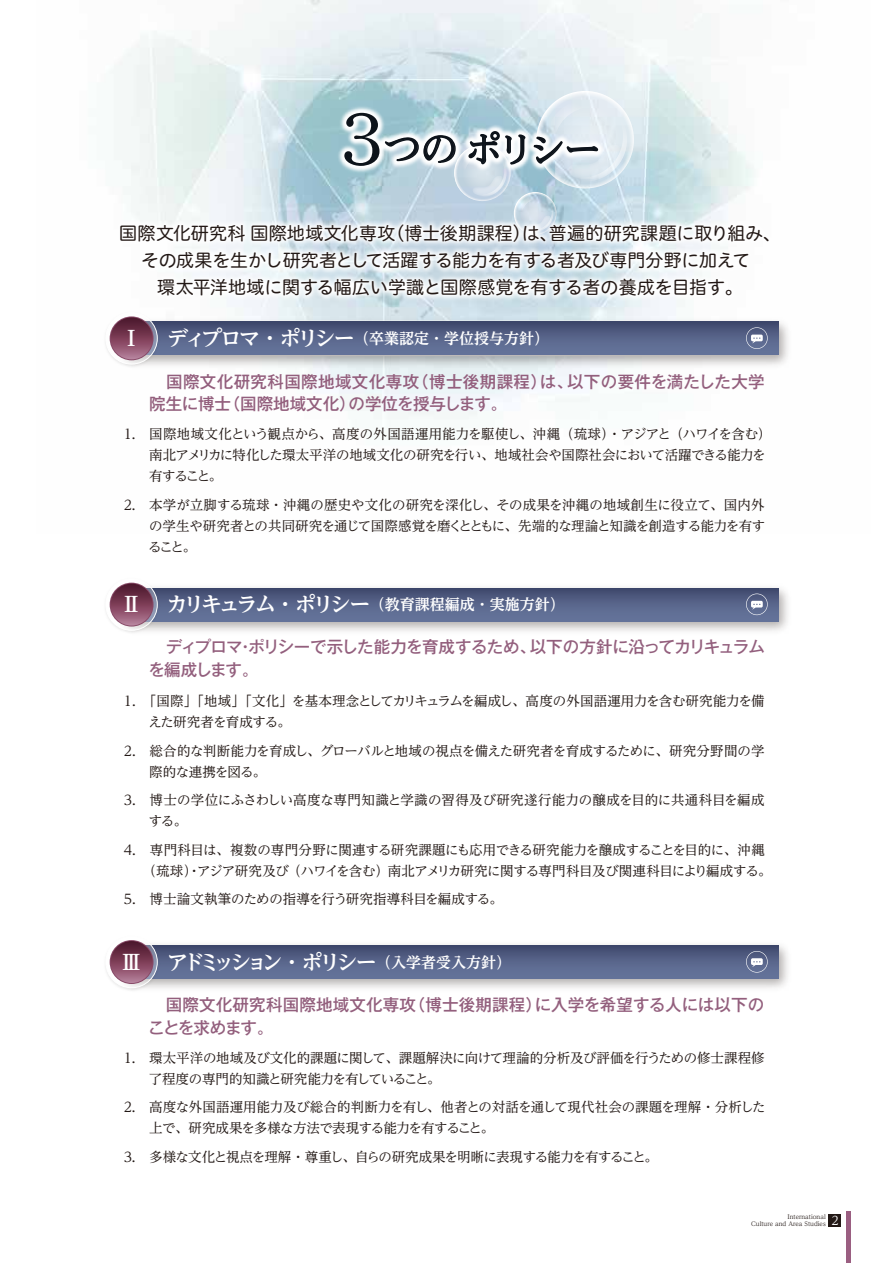
<style>
.page{position:relative;width:893px;height:1263px;background:#fff}
.page>*{position:absolute;margin:0;border:0;box-sizing:border-box;transform-origin:0 0}
.t1{font:37.95px "Toppan Bunkyu Mincho Pr 6 N";color:#0d131a}
.t2{font:700 21px "UD Reimin Pro";letter-spacing:-.22em;color:#fff}
.t3{font:18px/27px "Hiragino UD Sans R Std N W4";letter-spacing:-.005em;color:#221815;text-align:center}
.t4{font:500 16.5px/22.5px "Gothic MB101 Pro";letter-spacing:.025em;color:#935f7d}
.t5{font:500 16.5px/22.5px "Gothic MB101 Pro";color:#935f7d}
.t6{font:500 16.5px/22.5px "Gothic MB101 Pro";letter-spacing:-.04em;color:#935f7d}
.t7{font:700 15px "UD Reimin Pro";color:#fff}
.t8{font:13.5px/21px "UD Reimin Pro";letter-spacing:-.025em;color:#221815}
.t9{font:13.5px/21px "UD Reimin Pro";letter-spacing:.005em;color:#221815}
.t10{font:13.5px "UD Reimin Pro";letter-spacing:-.055em;color:#221815}
.t11{font:13.5px "UD Reimin Pro";letter-spacing:-.005em;color:#221815}
.t12{font:6px/7.5px "UD Reimin Pro";color:#221815}
.s1{font-family:"Futo Min A101 Pro";font-weight:700;font-size:70.5px}
.s2{font-family:"Futo Min A101 Pro";font-weight:700}
.s3{font-size:21px}
.s4{font-size:15px}
</style>
<div class="page">
<img style="left:286px;top:55px;width:370px;height:113px">
<svg style="left:384px;top:18px;width:243px;height:150px;background:#d1dfe5"></svg>
<div style="left:846px;top:1212px;width:5px;height:51px;background:#9a5e81"></div>
<div style="left:829px;top:1214px;width:12px;height:12px;background:#221815"></div>
<img style="left:88px;top:168px;width:675px;height:145px">
<img style="left:161px;top:313px;width:630px;height:59px">
<svg style="left:161px;top:322px;width:617px;height:33px;background:#556287"></svg>
<img style="left:103px;top:310px;width:58px;height:58px">
<svg style="left:106px;top:313px;width:51px;height:51px"></svg>
<svg style="left:110px;top:316px;width:44px;height:44px"></svg>
<div style="left:111px;top:317px;width:42px;height:42px;background:linear-gradient(to bottom,#490f25,#b07490);border-radius:21px"></div>
<div style="left:106px;top:312px;width:52px;height:52px;border:1px solid #fff;border-radius:50%"></div>
<svg style="left:746px;top:327px;width:22px;height:22px"></svg>
<img style="left:161px;top:587px;width:627px;height:44px">
<svg style="left:161px;top:588px;width:617px;height:33px;background:#556287"></svg>
<img style="left:106px;top:587px;width:55px;height:46px">
<svg style="left:106px;top:579px;width:51px;height:51px"></svg>
<svg style="left:110px;top:583px;width:44px;height:43px"></svg>
<div style="left:111px;top:584px;width:42px;height:41px;background:linear-gradient(to bottom,#490f25,#b37692);border-radius:21px"></div>
<div style="left:106px;top:579px;width:52px;height:51px;border:1px solid #fff;border-radius:50%"></div>
<svg style="left:746px;top:593px;width:22px;height:22px"></svg>
<img style="left:161px;top:944px;width:627px;height:44px">
<svg style="left:161px;top:945px;width:617px;height:33px;background:#546187"></svg>
<img style="left:106px;top:944px;width:55px;height:47px">
<svg style="left:106px;top:936px;width:51px;height:52px"></svg>
<svg style="left:110px;top:940px;width:44px;height:44px"></svg>
<div style="left:111px;top:941px;width:42px;height:42px;background:linear-gradient(to bottom,#490f25,#b17591);border-radius:21px"></div>
<div style="left:106px;top:936px;width:52px;height:52px;border:1px solid #fff;border-radius:50%"></div>
<svg style="left:746px;top:951px;width:22px;height:21px"></svg>
<h1 class="t1" style="left:327px;top:114px;width:276px"><span class="s1">３</span><span class="s2">つの</span>ポリシー</h1>
<h3 class="t3" style="left:119px;top:219px;width:663px">国際文化研究科 国際地域文化専攻（博士後期課程）は、普遍的研究課題に取り組み、その成果を生かし研究者として活躍する能力を有する者及び専門分野に加えて<br>環太平洋地域に関する幅広い学識と国際感覚を有する者の養成を目指す。</h3>
<p class="t7" style="left:121px;top:326px;width:430px"><span class="s3">Ⅰ ディプロマ・ポリシー</span>（卒業認定・学位授与方針）</p>
<p class="t4" style="left:149px;top:368px;width:617px">　国際文化研究科国際地域文化専攻（博士後期課程）は、以下の要件を満たした大学院生に博士（国際地域文化）の学位を授与します。</p>
<p class="t8" style="left:149px;top:423px;width:624px;text-indent:-26px">1.　国際地域文化という観点から、高度の外国語運用能力を駆使し、沖縄（琉球）・アジアと（ハワイを含む）南北アメリカに特化した環太平洋の地域文化の研究を行い、地域社会や国際社会において活躍できる能力を有すること。</p>
<p class="t8" style="left:148px;top:494px;width:619px;text-align:justify;text-indent:-25px">2.　本学が立脚する琉球・沖縄の歴史や文化の研究を深化し、その成果を沖縄の地域創生に役立て、国内外の学生や研究者との共同研究を通じて国際感覚を磨くとともに、先端的な理論と知識を創造する能力を有すること。</p>
<p class="t7" style="left:121px;top:592px;width:445px"><span class="s3">Ⅱ カリキュラム・ポリシー</span>（教育課程編成・実施方針）</p>
<p class="t6" style="left:148px;top:634px;width:618px;text-indent:17px">ディプロマ・ポリシーで示した能力を育成するため、以下の方針に沿ってカリキュラムを編成します。</p>
<p class="t8" style="left:148px;top:690px;width:618px;text-indent:-25px">1. 「国際」「地域」「文化」を基本理念としてカリキュラムを編成し、高度の外国語運用力を含む研究能力を備えた研究者を育成する。</p>
<p class="t8" style="left:149px;top:740px;width:617px;text-indent:-26px">2.　総合的な判断能力を育成し、グローバルと地域の視点を備えた研究者を育成するために、研究分野間の学際的な連携を図る。</p>
<p class="t9" style="left:149px;top:789px;width:617px;text-indent:-25px">3.　博士の学位にふさわしい高度な専門知識と学識の習得及び研究遂行能力の醸成を目的に共通科目を編成する。</p>
<p class="t8" style="left:142px;top:839px;width:631px;text-indent:-19px">4.　専門科目は、複数の専門分野に関連する研究課題にも応用できる研究能力を醸成することを目的に、沖縄（琉球）・アジア研究及び（ハワイを含む）南北アメリカ研究に関する専門科目及び関連科目により編成する。</p>
<p class="t11" style="left:124px;top:888px;width:381px">5.　博士論文執筆のための指導を行う研究指導科目を編成する。</p>
<h2 class="t2" style="left:121px;top:945px;width:392px">Ⅲ アドミッション・ポリシー<span class="s4">（入学者受入方針）</span></h2>
<p class="t5" style="left:148px;top:991px;width:617px">　国際文化研究科国際地域文化専攻（博士後期課程）に入学を希望する人には以下のことを求めます。</p>
<p class="t8" style="left:149px;top:1046px;width:617px;text-indent:-25px">1.　環太平洋の地域及び文化的課題に関して、課題解決に向けて理論的分析及び評価を行うための修士課程修了程度の専門的知識と研究能力を有していること。</p>
<p class="t8" style="left:149px;top:1096px;width:618px;text-indent:-26px">2.　高度な外国語運用能力及び総合的判断力を有し、他者との対話を通して現代社会の課題を理解・分析した上で、研究成果を多様な方法で表現する能力を有すること。</p>
<p class="t10" style="left:124px;top:1145px;width:536px">3.　多様な文化と視点を理解・尊重し、自らの研究成果を明晰に表現する能力を有すること。</p>
<p class="t12" style="left:751px;top:1212px;width:89px;text-indent:36px">International<br>Culture and Area Studies <sup>2</sup></p>
</div>
